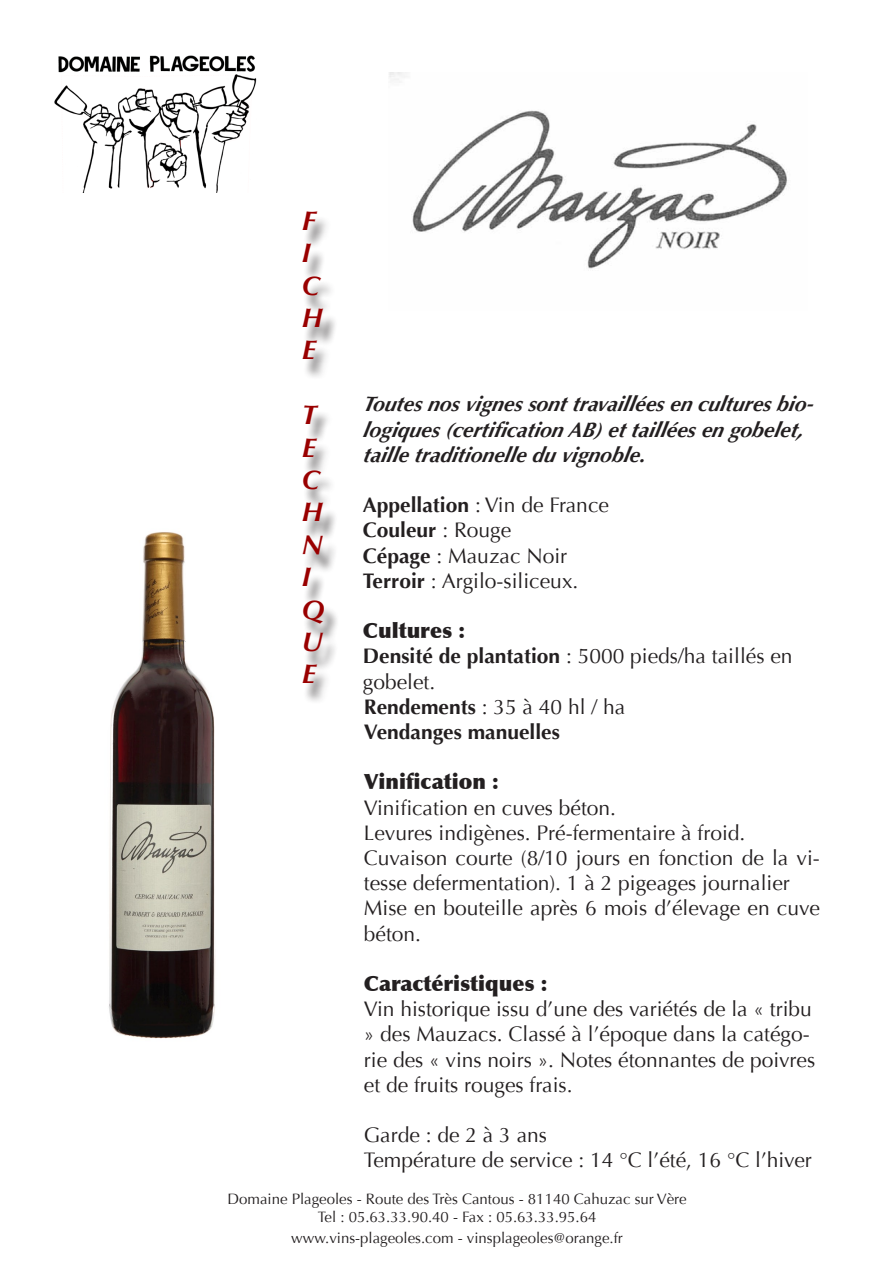
<style>
.page{position:relative;width:893px;height:1263px;background:#fff}
.page>*{position:absolute;margin:0;border:0;box-sizing:border-box;transform-origin:0 0}
.t1{font:italic 700 27px "Optima";color:#900}
.t2{font:21px/25.2px "Optima";color:#231f20}
.t3{font:italic 700 21px/25.2px "Optima";color:#231f20}
.t4{font:900 21px "Optima";color:#231f20}
.t5{font:700 21px "Optima";color:#231f20}
.t6{font:15px "Optima";color:#231f20}
.s1{font-weight:700}
.s2{font-weight:400}
</style>
<div class="page">
<img style="left:389px;top:72px;width:399px;height:197px">
<img style="left:54px;top:55px;width:203px;height:137px">
<div style="left:302px;top:216px;width:37px;height:488px;background:#231f20;opacity:.75"></div>
<img style="left:109px;top:532px;width:106px;height:507px">
<p class="t1" style="left:302px;top:205px;width:15px">F</p>
<p class="t1" style="left:302px;top:237px;width:10px">I</p>
<p class="t1" style="left:302px;top:269px;width:20px">C</p>
<p class="t1" style="left:302px;top:302px;width:23px">H</p>
<p class="t1" style="left:302px;top:334px;width:16px">E</p>
<p class="t1" style="left:302px;top:399px;width:17px">T</p>
<p class="t1" style="left:302px;top:431px;width:16px">E</p>
<p class="t1" style="left:302px;top:464px;width:20px">C</p>
<p class="t1" style="left:302px;top:496px;width:23px">H</p>
<p class="t1" style="left:302px;top:529px;width:23px">N</p>
<p class="t1" style="left:302px;top:561px;width:10px">I</p>
<p class="t1" style="left:302px;top:593px;width:24px">Q</p>
<p class="t1" style="left:302px;top:626px;width:23px">U</p>
<p class="t1" style="left:302px;top:658px;width:16px">E</p>
<p class="t3" style="left:363px;top:392px;width:456px">Toutes nos vignes sont travaillées en cultures bio&shy;logiques (certification AB) et taillées en gobelet, taille traditionelle du vignoble.</p>
<p class="t2" style="left:363px;top:493px;width:248px"><span class="s1">Appellation</span> : Vin de France</p>
<p class="t5" style="left:363px;top:518px;width:150px">Couleur <span class="s2">: Rouge</span></p>
<p class="t2" style="left:363px;top:543px;width:206px"><span class="s1">Cépage</span> : Mauzac Noir</p>
<p class="t2" style="left:363px;top:568px;width:217px"><span class="s1">Terroir</span> : Argilo-siliceux.</p>
<p class="t4" style="left:363px;top:618px;width:104px">Cultures :</p>
<p class="t2" style="left:363px;top:644px;width:431px"><span class="s1">Densité de plantation</span> : 5000 pieds/ha taillés en</p>
<p class="t2" style="left:363px;top:669px;width:74px">gobelet.</p>
<p class="t2" style="left:364px;top:694px;width:263px"><span class="s1">Rendements</span> : 35 à 40 hl / ha</p>
<p class="t5" style="left:364px;top:720px;width:198px">Vendanges manuelles</p>
<p class="t4" style="left:364px;top:769px;width:137px">Vinification :</p>
<p class="t2" style="left:364px;top:795px;width:254px">Vinification en cuves béton.</p>
<p class="t2" style="left:364px;top:820px;width:383px">Levures indigènes. Pré-fermentaire à froid.</p>
<p class="t2" style="left:364px;top:845px;width:458px">Cuvaison courte (8/10 jours en fonction de la vi&shy;tesse defermentation). 1 à 2 pigeages journalier</p>
<p class="t2" style="left:364px;top:896px;width:457px">Mise en bouteille après 6 mois d’élevage en cuve béton.</p>
<p class="t4" style="left:364px;top:971px;width:185px">Caractéristiques :</p>
<p class="t2" style="left:364px;top:997px;width:453px">Vin historique issu d’une des variétés de la « tribu » des Mauzacs. Classé à l’époque dans la catégo&shy;rie des « vins noirs ». Notes étonnantes de poivres et de fruits rouges frais.</p>
<p class="t2" style="left:364px;top:1123px;width:185px">Garde : de 2 à 3 ans</p>
<p class="t2" style="left:364px;top:1148px;width:449px">Température de service : 14 °C l’été, 16 °C l’hiver</p>
<p class="t6" style="left:228px;top:1190px;width:461px">Domaine Plageoles - Route des Très Cantous - 81140 Cahuzac sur Vère</p>
<p class="t6" style="left:318px;top:1208px;width:280px">Tel : 05.63.33.90.40 - Fax : 05.63.33.95.64</p>
<p class="t6" style="left:291px;top:1229px;width:333px">www.vins-plageoles.com - vinsplageoles@orange.fr</p>
</div>
